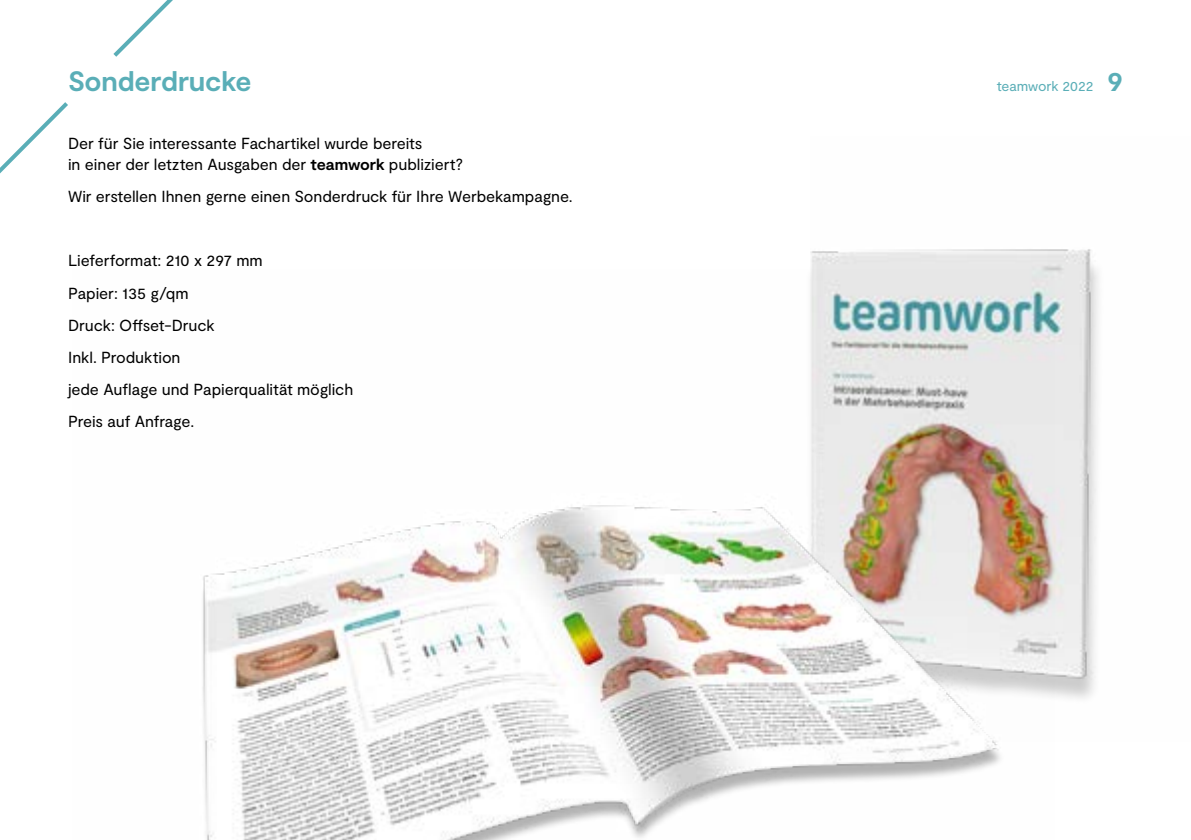
<style>
.page{position:relative;width:1191px;height:840px;background:#fff}
.page>*{position:absolute;margin:0;border:0;box-sizing:border-box;transform-origin:0 0}
.t1{font:700 28px "Moderat";letter-spacing:-.005em;color:#5aaeb7}
.t2{font:16px/32.2px "Moderat";letter-spacing:-.005em;color:#000}
.t3{font:14px "Moderat";letter-spacing:-.01em;color:#5aaeb7}
.s1{font-weight:700;font-size:28px}
.s2{font-weight:700}
</style>
<div class="page">
<svg style="left:0;top:102px;width:68px;height:72px"></svg>
<svg style="left:113px;top:0;width:60px;height:57px"></svg>
<img style="left:810px;top:249px;width:289px;height:450px">
<img style="left:202px;top:269px;width:852px;height:570px">
<h1 class="t1" style="left:68px;top:64px;width:185px">Sonderdrucke</h1>
<p class="t3" style="left:996px;top:77px;width:128px">teamwork 2022 <span class="s1">9</span></p>
<p class="t2" style="left:68px;top:133px;width:396px;line-height:20.8px">Der für Sie interessante Fachartikel wurde bereits<br>in einer der letzten Ausgaben der <span class="s2">teamwork</span> publiziert?</p>
<p class="t2" style="left:68px;top:181px;width:506px">Wir erstellen Ihnen gerne einen Sonderdruck für Ihre Werbekampagne.</p>
<p class="t2" style="left:68px;top:245px;width:287px">Lieferformat: 210 x 297 mm<br>Papier: 135 g/qm<br>Druck: Offset-Druck<br>Inkl. Produktion<br>jede Auflage und Papierqualität möglich<br>Preis auf Anfrage.</p>
</div>
